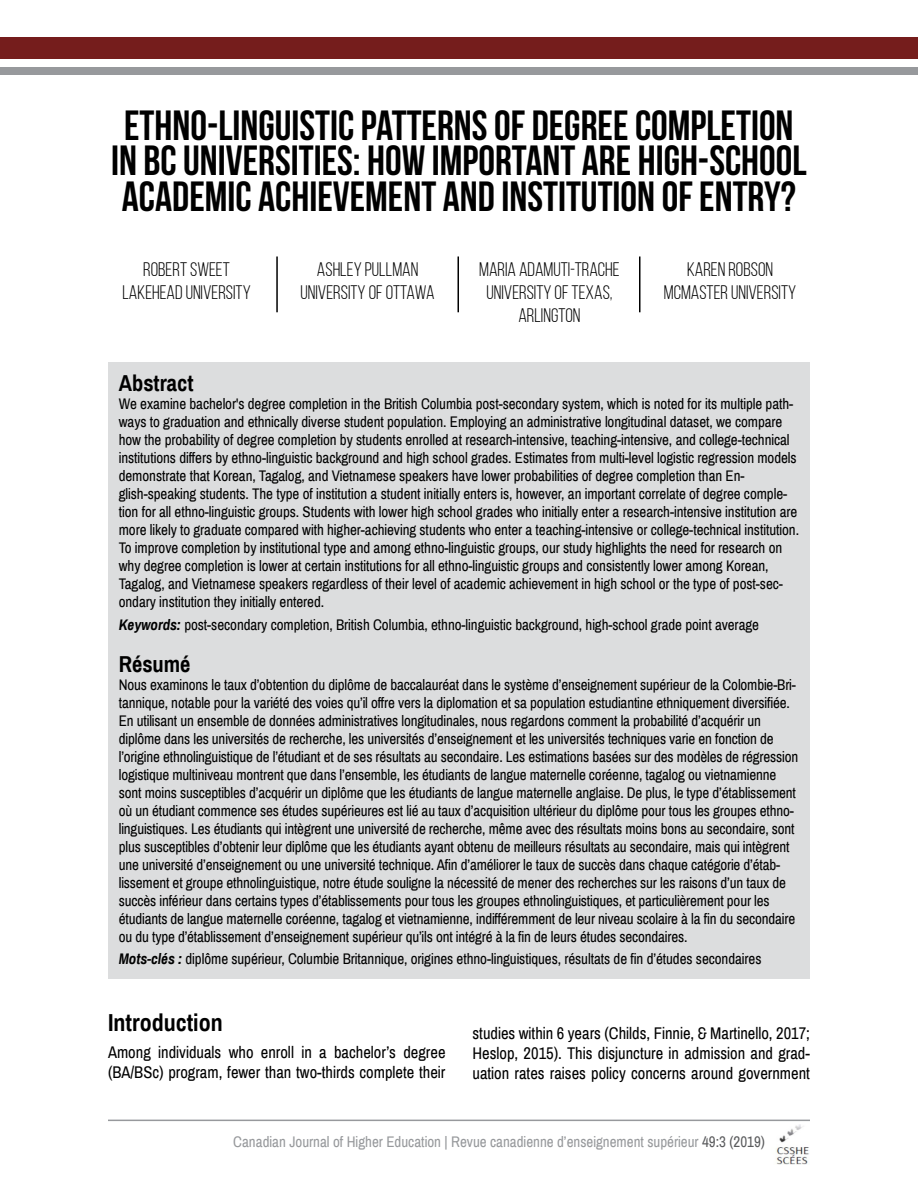
<style>
.page{position:relative;width:918px;height:1188px;background:#fff}
.page>*{position:absolute;margin:0;border:0;box-sizing:border-box;transform-origin:0 0}
.t1{font:700 42px/36px "Bebas Neue";color:#000;text-align:center}
.t2{font:700 24px "Archivo Narrow";color:#000}
.t3{font:700 22.5px "Archivo Narrow";color:#000}
.t4{font:19.5px/23.4px "Bebas Neue";color:#000;text-align:center}
.t5{font:16.5px/19.8px "Archivo Narrow";color:#000}
.t6{font:15px/18px "Archivo Narrow";letter-spacing:-.01em;color:#000}
.t7{font:15px "Archivo Narrow";color:#97999c}
.s1{font-weight:700;font-style:italic}
.s2{color:#5a5b5d}
</style>
<div class="page">
<hr style="left:108px;top:1120px;width:702px;height:1px;background:#97999c">
<div style="left:0;top:38px;width:918px;height:21px;background:#751d1c"></div>
<div style="left:0;top:67px;width:918px;height:7px;background:#97999c"></div>
<img style="left:776px;top:1124px;width:33px;height:41px">
<div style="left:108px;top:362px;width:702px;height:616px;background:#dcddde"></div>
<hr style="left:276px;top:256px;width:2px;height:56px;background:#000">
<hr style="left:458px;top:256px;width:1px;height:56px;background:#000">
<hr style="left:639px;top:256px;width:1px;height:56px;background:#000">
<h1 class="t1" style="left:111px;top:106px;width:697px">ETHNO-LINGUISTIC PATTERNS OF DEGREE COMPLETION<br>IN BC UNIVERSITIES: HOW IMPORTANT ARE HIGH-SCHOOL<br>ACADEMIC ACHIEVEMENT AND INSTITUTION OF ENTRY?</h1>
<h3 class="t4" style="left:122px;top:257px;width:130px">ROBERT SWEET<br>LAKEHEAD UNIVERSITY</h3>
<h3 class="t4" style="left:301px;top:257px;width:136px">ASHLEY PULLMAN<br>UNIVERSITY OF OTTAWA</h3>
<h3 class="t4" style="left:479px;top:257px;width:142px">MARIA ADAMUTI-TRACHE<br>UNIVERSITY OF TEXAS,<br>ARLINGTON</h3>
<h3 class="t4" style="left:664px;top:257px;width:134px">KAREN ROBSON<br>MCMASTER UNIVERSITY</h3>
<h3 class="t3" style="left:119px;top:369px;width:76px">Abstract</h3>
<p class="t6" style="left:119px;top:395px;width:682px">We examine bachelor's degree completion in the British Columbia post-secondary system, which is noted for its multiple path&shy;ways to graduation and ethnically diverse student population. Employing an administrative longitudinal dataset, we compare how the probability of degree completion by students enrolled at research-intensive, teaching-intensive, and college-technical institutions differs by ethno-linguistic background and high school grades. Estimates from multi-level logistic regression models demonstrate that Korean, Tagalog, and Vietnamese speakers have lower probabilities of degree completion than En&shy;glish-speaking students. The type of institution a student initially enters is, however, an important correlate of degree comple&shy;tion for all ethno-linguistic groups. Students with lower high school grades who initially enter a research-intensive institution are more likely to graduate compared with higher-achieving students who enter a teaching-intensive or college-technical institution.<br>To improve completion by institutional type and among ethno-linguistic groups, our study highlights the need for research on why degree completion is lower at certain institutions for all ethno-linguistic groups and consistently lower among Korean, Tagalog, and Vietnamese speakers regardless of their level of academic achievement in high school or the type of post-sec&shy;ondary institution they initially entered.</p>
<p class="t6" style="left:119px;top:616px;width:642px"><span class="s1">Keywords:</span> post-secondary completion, British Columbia, ethno-linguistic background, high-school grade point average</p>
<h3 class="t3" style="left:119px;top:650px;width:73px">Résumé</h3>
<p class="t6" style="left:119px;top:676px;width:681px">Nous examinons le taux d’obtention du diplôme de baccalauréat dans le système d’enseignement supérieur de la Colombie-Bri&shy;tannique, notable pour la variété des voies qu’il offre vers la diplomation et sa population estudiantine ethniquement diversifiée.<br>En utilisant un ensemble de données administratives longitudinales, nous regardons comment la probabilité d’acquérir un diplôme dans les universités de recherche, les universités d’enseignement et les universités techniques varie en fonction de l’origine ethnolinguistique de l’étudiant et de ses résultats au secondaire. Les estimations basées sur des modèles de régression logistique multiniveau montrent que dans l’ensemble, les étudiants de langue maternelle coréenne, tagalog ou vietnamienne sont moins susceptibles d’acquérir un diplôme que les étudiants de langue maternelle anglaise. De plus, le type d’établissement où un étudiant commence ses études supérieures est lié au taux d’acquisition ultérieur du diplôme pour tous les groupes ethno&shy;linguistiques. Les étudiants qui intègrent une université de recherche, même avec des résultats moins bons au secondaire, sont plus susceptibles d’obtenir leur diplôme que les étudiants ayant obtenu de meilleurs résultats au secondaire, mais qui intègrent une université d’enseignement ou une université technique. Afin d’améliorer le taux de succès dans chaque catégorie d’étab&shy;lissement et groupe ethnolinguistique, notre étude souligne la nécessité de mener des recherches sur les raisons d’un taux de succès inférieur dans certains types d’établissements pour tous les groupes ethnolinguistiques, et particulièrement pour les étudiants de langue maternelle coréenne, tagalog et vietnamienne, indifféremment de leur niveau scolaire à la fin du secondaire ou du type d’établissement d’enseignement supérieur qu’ils ont intégré à la fin de leurs études secondaires.</p>
<p class="t6" style="left:119px;top:951px;width:644px"><span class="s1">Mots-clés :</span> diplôme supérieur, Columbie Britannique, origines ethno-linguistiques, résultats de fin d’études secondaires</p>
<h2 class="t2" style="left:108px;top:1008px;width:116px">Introduction</h2>
<p class="t5" style="left:108px;top:1043px;width:339px">Among individuals who enroll in a bachelor’s degree (BA/BSc) program, fewer than two-thirds complete their</p>
<p class="t5" style="left:473px;top:1024px;width:339px;text-align:justify">studies within 6 years (Childs, Finnie, &amp; Martinello, 2017; Heslop, 2015). This disjuncture in admission and grad&shy;uation rates raises policy concerns around government</p>
<p class="t7" style="left:233px;top:1133px;width:533px">Canadian Journal of Higher Education | Revue canadienne d’enseignement supérieur <span class="s2">49:3 (2019)</span></p>
</div>
